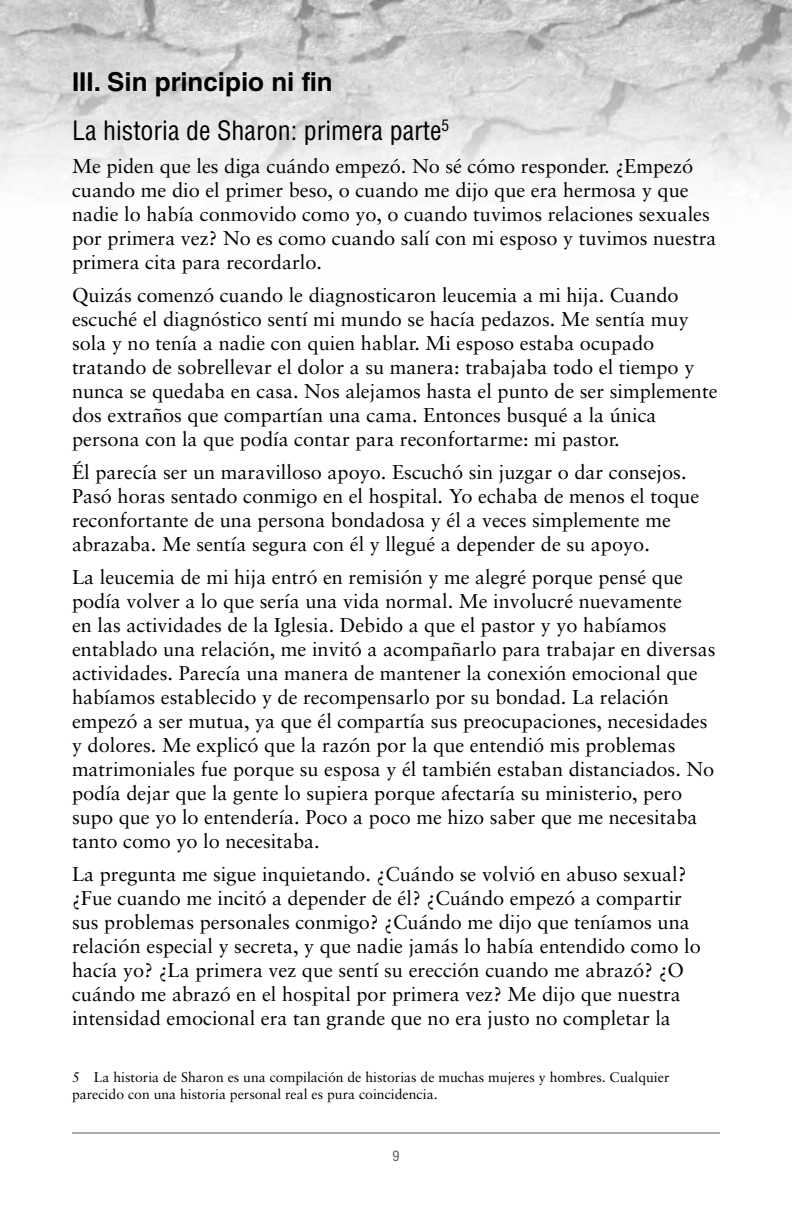
<style>
.page{position:relative;width:792px;height:1224px;background:#fff}
.page>*{position:absolute;margin:0;border:0;box-sizing:border-box;transform-origin:0 0}
.t1{font:condensed 26px/49.2px "Helvetica LT Std";color:#000}
.t2{font:20px/24px "Sabon";color:#000}
.t3{font:14px/16.8px "Sabon";color:#000}
.t4{font:condensed 14px "Helvetica LT Std";color:#58595b}
.s1{font-weight:700;font-stretch:normal}
</style>
<div class="page">
<img style="left:0;top:0;width:792px;height:198px">
<hr style="left:72px;top:1133px;width:648px;height:1px;background:#58595b">
<h1 class="t1" style="left:72px;top:56px;width:379px"><span class="s1">III. Sin principio ni fin<br></span>La historia de Sharon: primera parte<sup>5</sup></h1>
<p class="t2" style="left:72px;top:154px;width:646px">Me piden que les diga cuándo empezó. No sé cómo responder. ¿Empezó cuando me dio el primer beso, o cuando me dijo que era hermosa y que nadie lo había conmovido como yo, o cuando tuvimos relaciones sexuales por primera vez? No es como cuando salí con mi esposo y tuvimos nuestra primera cita para recordarlo.</p>
<p class="t2" style="left:72px;top:283px;width:647px">Quizás comenzó cuando le diagnosticaron leucemia a mi hija. Cuando escuché el diagnóstico sentí mi mundo se hacía pedazos. Me sentía muy sola y no tenía a nadie con quien hablar. Mi esposo estaba ocupado tratando de sobrellevar el dolor a su manera: trabajaba todo el tiempo y nunca se quedaba en casa. Nos alejamos hasta el punto de ser simplemente dos extraños que compartían una cama. Entonces busqué a la única persona con la que podía contar para reconfortarme: mi pastor.</p>
<p class="t2" style="left:72px;top:460px;width:629px">Él parecía ser un maravilloso apoyo. Escuchó sin juzgar o dar consejos.<br>Pasó horas sentado conmigo en el hospital. Yo echaba de menos el toque reconfortante de una persona bondadosa y él a veces simplemente me abrazaba. Me sentía segura con él y llegué a depender de su apoyo.</p>
<p class="t2" style="left:72px;top:565px;width:645px">La leucemia de mi hija entró en remisión y me alegré porque pensé que podía volver a lo que sería una vida normal. Me involucré nuevamente<br>en las actividades de la Iglesia. Debido a que el pastor y yo habíamos entablado una relación, me invitó a acompañarlo para trabajar en diversas actividades. Parecía una manera de mantener la conexión emocional que habíamos establecido y de recompensarlo por su bondad. La relación empezó a ser mutua, ya que él compartía sus preocupaciones, necesidades y dolores. Me explicó que la razón por la que entendió mis problemas matrimoniales fue porque su esposa y él también estaban distanciados. No podía dejar que la gente lo supiera porque afectaría su ministerio, pero supo que yo lo entendería. Poco a poco me hizo saber que me necesitaba tanto como yo lo necesitaba.</p>
<p class="t2" style="left:72px;top:862px;width:630px">La pregunta me sigue inquietando. ¿Cuándo se volvió en abuso sexual? ¿Fue cuando me incitó a depender de él? ¿Cuándo empezó a compartir sus problemas personales conmigo? ¿Cuándo me dijo que teníamos una relación especial y secreta, y que nadie jamás lo había entendido como lo hacía yo? ¿La primera vez que sentí su erección cuando me abrazó? ¿O cuándo me abrazó en el hospital por primera vez? Me dijo que nuestra intensidad emocional era tan grande que no era justo no completar la</p>
<p class="t3" style="left:72px;top:1069px;width:599px">5 La historia de Sharon es una compilación de historias de muchas mujeres y hombres. Cualquier parecido con una historia personal real es pura coincidencia.</p>
<p class="t4" style="left:392px;top:1148px;width:8px">9</p>
</div>
